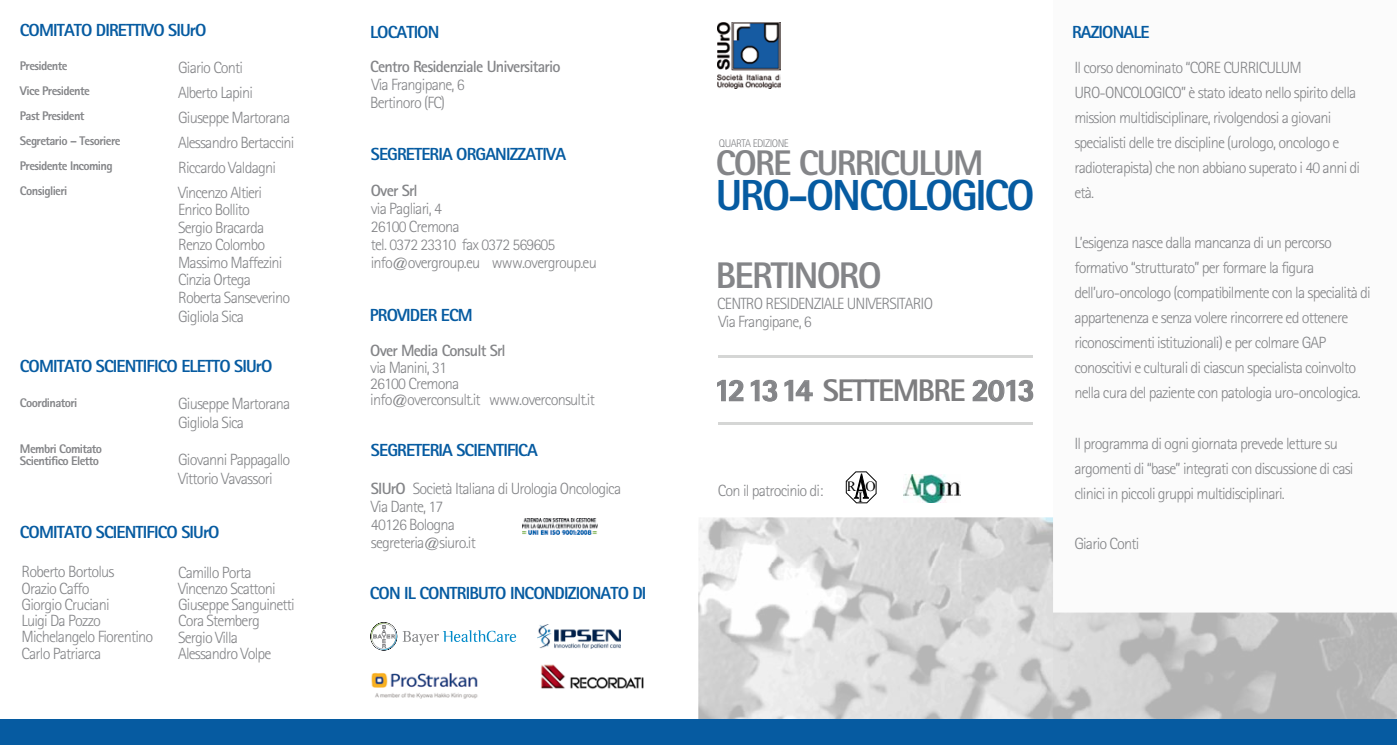
<style>
.page{position:relative;width:1397px;height:745px;background:#fff}
.page>*{position:absolute;margin:0;border:0;box-sizing:border-box;transform-origin:0 0}
.t1{font:800 43.5px "AT Rotis Sans Serif";letter-spacing:-.05em;color:#065ba1}
.t2{font:800 37px "AT Rotis Sans Serif";letter-spacing:-.05em;color:#848588}
.t3{font:800 35.62px "AT Rotis Sans Serif";letter-spacing:-.05em;color:#848588}
.t4{font:800 31.25px "AT Rotis Sans Serif";letter-spacing:-.05em;color:#848588}
.t5{font:800 17.5px "AT Rotis Sans Serif";letter-spacing:-.05em;color:#065ba1}
.t6{font:300 16.25px/25px "AT Rotis Sans Serif";letter-spacing:-.05em;color:#848588}
.t7{font:700 16.25px "AT Rotis Sans Serif";letter-spacing:-.05em;color:#848588}
.t8{font:14.12px/11.2px "Times New Roman";color:#000;text-align:center}
.t9{font:800 12.5px/25px "AT Rotis Sans Serif";letter-spacing:-.05em;color:#848588}
.t10{font:300 11px "AT Rotis Sans Serif";letter-spacing:-.05em;color:#848588}
.s1{font-weight:700}
.s2{color:#7d7d7f}
</style>
<div class="page">
<div style="left:1052px;top:0;width:344px;height:744px;background:#fbfbfb"></div>
<img style="left:698px;top:517px;width:698px;height:201px">
<img style="left:717px;top:22px;width:63px;height:67px">
<img style="left:522px;top:518px;width:75px;height:16px">
<img style="left:903px;top:474px;width:57px;height:28px">
<svg style="left:845px;top:471px;width:31px;height:32px"></svg>
<svg style="left:717px;top:379px;width:27px;height:22px"></svg>
<svg style="left:750px;top:379px;width:27px;height:23px"></svg>
<svg style="left:784px;top:379px;width:29px;height:22px"></svg>
<svg style="left:972px;top:379px;width:61px;height:23px"></svg>
<hr style="left:718px;top:355px;width:314px;height:3px;background:#d5d6d5">
<hr style="left:718px;top:422px;width:314px;height:2px;background:#d5d6d5">
<img style="left:537px;top:624px;width:83px;height:23px">
<div style="left:0;top:718px;width:1396px;height:26px;background:#065ba1"></div>
<svg style="left:370px;top:622px;width:146px;height:28px"></svg>
<img style="left:371px;top:672px;width:107px;height:27px">
<img style="left:541px;top:664px;width:103px;height:25px">
<p class="t5" style="left:20px;top:19px;width:188px">COMITATO DIRETTIVO SIUrO</p>
<p class="t9" style="left:20px;top:53px;width:102px">Presidente<br>Vice Presidente<br>Past President<br>Segretario – Tesoriere<br>Presidente Incoming<br>Consiglieri</p>
<p class="t6" style="left:178px;top:54px;width:118px">Giario Conti<br>Alberto Lapini<br>Giuseppe Martorana<br>Alessandro Bertaccini<br>Riccardo Valdagni<br>Vincenzo Altieri</p>
<p class="t6" style="left:178px;top:201px;width:114px;line-height:17.8px">Enrico Bollito<br>Sergio Bracarda<br>Renzo Colombo<br>Massimo Maffezini<br>Cinzia Ortega<br>Roberta Sanseverino<br>Gigliola Sica</p>
<p class="t5" style="left:20px;top:355px;width:254px">COMITATO SCIENTIFICO ELETTO SIUrO</p>
<p class="t9" style="left:20px;top:389px;width:59px">Coordinatori</p>
<p class="t9" style="left:20px;top:442px;width:84px;line-height:12.5px">Membri Comitato<br>Scientifico Eletto</p>
<p class="t6" style="left:178px;top:394px;width:114px;line-height:18.8px">Giuseppe Martorana<br>Gigliola Sica</p>
<p class="t6" style="left:178px;top:450px;width:114px;line-height:18.8px">Giovanni Pappagallo<br>Vittorio Vavassori</p>
<p class="t5" style="left:20px;top:521px;width:201px">COMITATO SCIENTIFICO SIUrO</p>
<p class="t6" style="left:22px;top:563px;width:133px;line-height:16.2px">Roberto Bortolus<br>Orazio Caffo<br>Giorgio Cruciani<br>Luigi Da Pozzo<br>Michelangelo Fiorentino<br>Carlo Patriarca</p>
<p class="t6" style="left:178px;top:563px;width:118px;line-height:16.2px">Camillo Porta<br>Vincenzo Scattoni<br>Giuseppe Sanguinetti<br>Cora Stemberg<br>Sergio Villa<br>Alessandro Volpe</p>
<p class="t5" style="left:370px;top:20px;width:71px">LOCATION</p>
<p class="t7" style="left:370px;top:56px;width:192px">Centro Residenziale Universitario</p>
<p class="t6" style="left:370px;top:75px;width:96px;line-height:17.9px">Via Frangipane, 6<br>Bertinoro (FC)</p>
<p class="t5" style="left:371px;top:143px;width:197px">SEGRETERIA ORGANIZZATIVA</p>
<p class="t7" style="left:371px;top:180px;width:48px">Over Srl</p>
<p class="t6" style="left:371px;top:200px;width:227px;line-height:17.9px">via Pagliari, 4<br>26100 Cremona<br>tel. 0372 23310 fax 0372 569605 info@overgroup.eu www.overgroup.eu</p>
<p class="t5" style="left:370px;top:304px;width:104px">PROVIDER ECM</p>
<p class="t7" style="left:370px;top:340px;width:137px">Over Media Consult Srl</p>
<p class="t6" style="left:370px;top:359px;width:226px;line-height:16.2px">via Manini, 31<br>26100 Cremona<br>info@overconsult.it www.overconsult.it</p>
<p class="t5" style="left:371px;top:439px;width:168px">SEGRETERIA SCIENTIFICA</p>
<p class="t6" style="left:371px;top:479px;width:252px;line-height:17.9px"><span class="s1">SIUrO</span> Società Italiana di Urologia Oncologica<br>Via Dante, 17<br>40126 Bologna<br>segreteria@siuro.it</p>
<p class="t5" style="left:370px;top:581px;width:278px">CON IL CONTRIBUTO INCONDIZIONATO DI</p>
<p class="t10" style="left:718px;top:137px;width:71px">QUARTA EDIZIONE</p>
<h3 class="t3" style="left:715px;top:140px;width:269px">CORE CURRICULUM</h3>
<h1 class="t1" style="left:715px;top:167px;width:320px">URO-ONCOLOGICO</h1>
<h2 class="t2" style="left:715px;top:251px;width:167px">BERTINORO</h2>
<p class="t6" style="left:717px;top:295px;width:217px;line-height:17.9px">CENTRO RESIDENZIALE UNIVERSITARIO<br>Via Frangipane, 6</p>
<h3 class="t4" style="left:714px;top:370px;width:322px">12 13 14 <span class="s2">SETTEMBRE</span> 2013</h3>
<p class="t6" style="left:717px;top:477px;width:107px">Con il patrocinio di:</p>
<p class="t8" style="left:846px;top:480px;width:31px">R O<br>I</p>
<p class="t5" style="left:1071px;top:21px;width:79px">RAZIONALE</p>
<p class="t6" style="left:1074px;top:55px;width:287px">Il corso denominato “CORE CURRICULUM URO-ONCOLOGICO” è stato ideato nello spirito della mission multidisciplinare, rivolgendosi a giovani specialisti delle tre discipline (urologo, oncologo e radioterapista) che non abbiano superato i 40 anni di età.</p>
<p class="t6" style="left:1074px;top:230px;width:298px">L’esigenza nasce dalla mancanza di un percorso formativo “strutturato” per formare la figura dell’uro-oncologo (compatibilmente con la specialità di appartenenza e senza volere rincorrere ed ottenere riconoscimenti istituzionali) e per colmare GAP conoscitivi e culturali di ciascun specialista coinvolto nella cura del paziente con patologia uro-oncologica.</p>
<p class="t6" style="left:1074px;top:430px;width:281px">Il programma di ogni giornata prevede letture su argomenti di “base” integrati con discussione di casi clinici in piccoli gruppi multidisciplinari.</p>
<p class="t6" style="left:1074px;top:530px;width:67px">Giario Conti</p>
</div>
